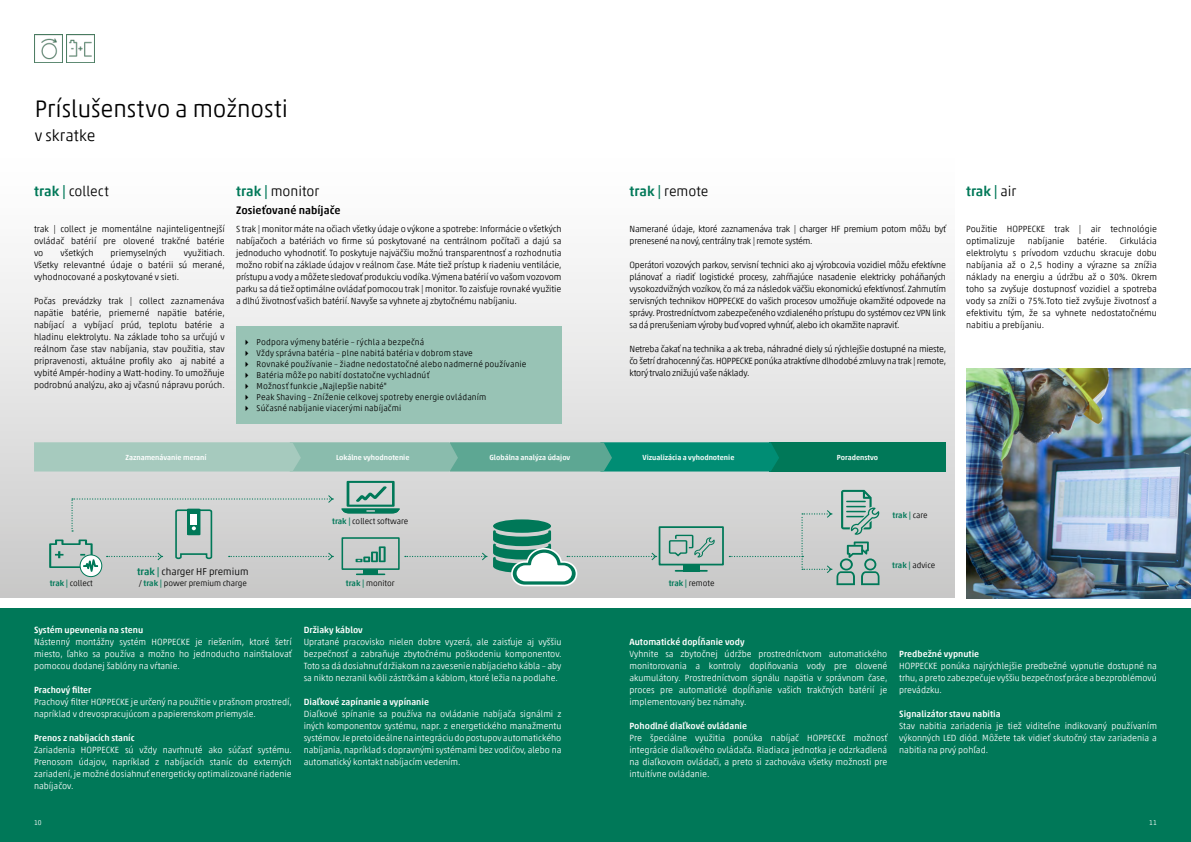
<style>
.page{position:relative;width:1191px;height:842px;background:#fff}
.page>*{position:absolute;margin:0;border:0;box-sizing:border-box;transform-origin:0 0}
._02_subhead_black{font:300 24px "Akko Pro";letter-spacing:-.005em;color:#000}
._02_subhead_black-2{font:300 16px "Akko Pro";letter-spacing:.005em;color:#000}
._08_halber_ZAB_6pt{font:300 14px "Akko Pro";color:#000}
._07_Zwischenhead_med{font:300 14px "Akko Pro";color:#000}
._05_fliess_medium{font:500 14px "Akko Pro";color:#007858}
._08_halber_ZAB_6pt-2{font:500 11px "Akko Pro";letter-spacing:.005em;color:#000}
.t1{font:300 10px "Akko Pro";color:#000}
._01_fliess{font:300 9px/12px "Akko Pro";color:#fff;text-align:justify}
._01_fliess-2{font:300 9px/12px "Akko Pro";color:#000;text-align:justify}
._08_halber_ZAB_6pt-3{font:300 9px/12px "Akko Pro";letter-spacing:-.01em;color:#000;text-align:justify}
._05_fliess_medium-2{font:500 9px "Akko Pro";color:#fff}
._01_fliess-3{font:300 9px/12px "Akko Pro";letter-spacing:-.025em;color:#000}
._01_fliess-4{font:500 9px "Akko Pro";color:#fff}
.t2{font:300 8.5px "Akko Pro";letter-spacing:.015em;color:#000}
.t3{font:300 8.2px "Akko Pro";color:#000}
.t4{font:500 8.2px "Akko Pro";color:#007858}
.t5{font:500 7.4px "Akko Pro";color:#fff}
.t6{font:300 7px "Akko Pro";color:#fff}
.s1{font-weight:500;color:#007858}
.s2{font-weight:300;color:#000}
</style>
<div class="page">
<div style="left:0;top:608px;width:1191px;height:234px;background:#007858"></div>
<div style="left:0;top:0;width:954px;height:597px;background:linear-gradient(to bottom,#fff,#cfcece)"></div>
<img style="left:34px;top:34px;width:28px;height:28px">
<img style="left:66px;top:34px;width:29px;height:28px">
<div style="left:769px;top:442px;width:177px;height:29px;background:#007858"></div>
<svg style="left:34px;top:442px;width:745px;height:29px;background:#6cb2a1"></svg>
<svg style="left:341px;top:481px;width:59px;height:32px;background:#89b4a8"></svg>
<svg style="left:341px;top:536px;width:146px;height:40px;background:#b8c4c1"></svg>
<svg style="left:80px;top:555px;width:22px;height:22px"></svg>
<div style="left:80px;top:554px;width:22px;height:23px;border:1px solid #007858;border-radius:50%"></div>
<svg style="left:49px;top:494px;width:284px;height:77px;background:#c6cdcb"></svg>
<div style="left:236px;top:326px;width:325px;height:98px;background:#98c3b5"></div>
<svg style="left:493px;top:490px;width:386px;height:97px;background:#bcc8c5"></svg>
<img style="left:966px;top:369px;width:225px;height:229px">
<p class="_02_subhead_black" style="left:35px;top:94px;width:255px">Príslušenstvo a možnosti</p>
<p class="_02_subhead_black-2" style="left:35px;top:126px;width:62px">v skratke</p>
<p class="_08_halber_ZAB_6pt" style="left:34px;top:183px;width:76px"><span class="s1">trak |</span> collect</p>
<p class="_01_fliess-2" style="left:34px;top:223px;width:192px">trak | collect je momentálne najinteligentnejší ovládač batérií pre olovené trakčné batérie vo</p>
<p class="_01_fliess-2" style="left:61px;top:247px;width:34px">všetkých</p>
<p class="_01_fliess-2" style="left:111px;top:247px;width:57px">priemyselných</p>
<p class="_01_fliess-2" style="left:34px;top:247px;width:192px;text-indent:150px">využitiach.<br>Všetky relevantné údaje o batérii sú merané, vyhodnocované a poskytované v sieti.</p>
<p class="_01_fliess-2" style="left:34px;top:295px;width:192px">Počas prevádzky trak | collect zaznamenáva napätie batérie, priemerné napätie batérie, nabíjací a vybíjací prúd, teplotu batérie a hladinu elektrolytu. Na základe toho sa určujú v reálnom čase stav nabíjania, stav použitia, stav pripravenosti, aktuálne profily ako aj nabité a vybité Ampér-hodiny a Watt-hodiny. To umožňuje podrobnú analýzu, ako aj včasnú nápravu porúch.</p>
<p class="_08_halber_ZAB_6pt" style="left:236px;top:183px;width:85px"><span class="s1">trak |</span> monitor</p>
<p class="_08_halber_ZAB_6pt-2" style="left:236px;top:203px;width:106px">Zosieťované nabíjače</p>
<p class="_08_halber_ZAB_6pt-3" style="left:236px;top:223px;width:327px">S trak | monitor máte na očiach všetky údaje o výkone a spotrebe: Informácie o všetkých nabíjačoch a batériách vo firme sú poskytované na centrálnom počítači a dajú sa jednoducho vyhodnotiť. To poskytuje najväčšiu možnú transparentnosť a rozhodnutia možno robiť na základe údajov v reálnom čase. Máte tiež prístup k riadeniu ventilácie, prístupu a vody a môžete sledovať produkciu vodíka. Výmena batérií vo vašom vozovom parku sa dá tiež optimálne ovládať pomocou trak | monitor. To zaisťuje rovnaké využitie a dlhú životnosť vašich batérií. Navyše sa vyhnete aj zbytočnému nabíjaniu.</p>
<p class="t2" style="left:257px;top:337px;width:169px">Podpora výmeny batérie – rýchla a bezpečná</p>
<p class="t2" style="left:257px;top:348px;width:218px">Vždy správna batéria – plne nabitá batéria v dobrom stave</p>
<p class="t2" style="left:257px;top:359px;width:271px">Rovnaké používanie – žiadne nedostatočné alebo nadmerné používanie</p>
<p class="t2" style="left:257px;top:370px;width:174px">Batéria môže po nabití dostatočne vychladnúť</p>
<p class="t2" style="left:257px;top:381px;width:132px">Možnosť funkcie „Najlepšie nabité"</p>
<p class="t2" style="left:257px;top:392px;width:231px">Peak Shaving – Zníženie celkovej spotreby energie ovládaním</p>
<p class="t2" style="left:257px;top:403px;width:146px">Súčasné nabíjanie viacerými nabíjačmi</p>
<p class="_07_Zwischenhead_med" style="left:629px;top:183px;width:80px"><span class="s1">trak |</span> remote</p>
<p class="_01_fliess-3" style="left:629px;top:223px;width:318px">Namerané údaje, ktoré zaznamenáva trak | charger HF premium potom môžu byť prenesené na nový, centrálny trak | remote systém.</p>
<p class="_01_fliess-2" style="left:629px;top:259px;width:318px">Operátori vozových parkov, servisní technici ako aj výrobcovia vozidiel môžu efektívne plánovať a riadiť logistické procesy, zahŕňajúce nasadenie elektricky poháňaných vysokozdvižných vozíkov, čo má za následok väčšiu ekonomickú efektívnosť. Zahrnutím servisných technikov HOPPECKE do vašich procesov umožňuje okamžité odpovede na správy. Prostredníctvom zabezpečeného vzdialeného prístupu do systémov cez VPN link sa dá prerušeniam výroby buď vopred vyhnúť, alebo ich okamžite napraviť.</p>
<p class="_01_fliess-2" style="left:629px;top:343px;width:318px">Netreba čakať na technika a ak treba, náhradné diely sú rýchlejšie dostupné na mieste, čo šetrí drahocenný čas. HOPPECKE ponúka atraktívne dlhodobé zmluvy na trak | remote, ktorý trvalo znižujú vaše náklady.</p>
<p class="t5" style="left:125px;top:453px;width:83px">Zaznamenávanie meraní</p>
<p class="t5" style="left:336px;top:453px;width:75px">Lokálne vyhodnotenie</p>
<p class="t5" style="left:489px;top:453px;width:82px">Globálna analýza údajov</p>
<p class="t5" style="left:642px;top:453px;width:93px">Vizualizácia a vyhodnotenie</p>
<p class="t5" style="left:837px;top:452px;width:43px">Poradenstvo</p>
<p class="_05_fliess_medium" style="left:966px;top:183px;width:52px">trak | <span class="s2">air</span></p>
<p class="_01_fliess-2" style="left:966px;top:223px;width:192px">Použitie HOPPECKE trak | air technológie optimalizuje</p>
<p class="_01_fliess-2" style="left:966px;top:235px;width:192px;text-indent:153px">Cirkulácia elektrolytu s prívodom vzduchu skracuje dobu nabíjania až o 2,5 hodiny a výrazne sa znížia náklady na energiu a údržbu až o 30%. Okrem toho sa zvyšuje dostupnosť vozidiel a spotreba vody sa zníži o 75%.Toto tiež zvyšuje životnosť a efektivitu tým, že sa vyhnete nedostatočnému nabitiu a prebíjaniu.</p>
<p class="_01_fliess-2" style="left:1027px;top:235px;width:38px">nabíjanie</p>
<p class="_01_fliess-2" style="left:1077px;top:235px;width:32px">batérie.</p>
<p class="t3" style="left:50px;top:578px;width:45px"><span class="s1">trak |</span> collect</p>
<p class="t1" style="left:137px;top:566px;width:113px"><span class="s1">trak |</span> charger HF premium</p>
<p class="t3" style="left:139px;top:578px;width:110px">/ <span class="s1">trak |</span> power premium charge</p>
<p class="t3" style="left:332px;top:517px;width:78px"><span class="s1">trak |</span> collect software</p>
<p class="t3" style="left:346px;top:578px;width:50px"><span class="s1">trak |</span> monitor</p>
<p class="t3" style="left:668px;top:578px;width:47px"><span class="s1">trak |</span> remote</p>
<p class="t4" style="left:892px;top:510px;width:37px">trak | <span class="s2">care</span></p>
<p class="t3" style="left:892px;top:560px;width:44px"><span class="s1">trak |</span> advice</p>
<p class="_05_fliess_medium-2" style="left:34px;top:624px;width:111px">Systém upevnenia na stenu</p>
<p class="_01_fliess" style="left:34px;top:635px;width:259px">Nástenný montážny systém HOPPECKE je riešením, ktoré šetrí miesto, ľahko sa používa a možno ho jednoducho nainštalovať pomocou dodanej šablóny na vŕtanie.</p>
<p class="_01_fliess-4" style="left:34px;top:684px;width:59px">Prachový filter</p>
<p class="_01_fliess" style="left:34px;top:695px;width:259px">Prachový filter HOPPECKE je určený na použitie v prašnom prostredí, napríklad v drevospracujúcom a papierenskom priemysle.</p>
<p class="_05_fliess_medium-2" style="left:34px;top:732px;width:102px">Prenos z nabíjacích staníc</p>
<p class="_01_fliess" style="left:34px;top:743px;width:259px">Zariadenia HOPPECKE sú vždy navrhnuté ako súčasť systému.<br>Prenosom údajov, napríklad z nabíjacích staníc do externých zariadení, je možné dosiahnuť energeticky optimalizované riadenie nabíjačov.</p>
<p class="_05_fliess_medium-2" style="left:304px;top:624px;width:61px">Držiaky káblov</p>
<p class="_01_fliess" style="left:304px;top:635px;width:259px">Upratané pracovisko nielen dobre vyzerá, ale zaisťuje aj vyššiu bezpečnosť a zabraňuje zbytočnému poškodeniu komponentov.<br>Toto sa dá dosiahnuť držiakom na zavesenie nabíjacieho kábla – aby sa nikto nezranil kvôli zástrčkám a káblom, ktoré ležia na podlahe.</p>
<p class="_05_fliess_medium-2" style="left:304px;top:696px;width:127px">Diaľkové zapínanie a vypínanie</p>
<p class="_01_fliess" style="left:304px;top:707px;width:259px">Diaľkové spínanie sa používa na ovládanie nabíjača signálmi z iných komponentov systému, napr. z energetického manažmentu systémov. Je preto ideálne na integráciu do postupov automatického nabíjania, napríklad s dopravnými systémami bez vodičov, alebo na automatický kontakt nabíjacím vedením.</p>
<p class="_05_fliess_medium-2" style="left:629px;top:636px;width:117px">Automatické dopĺňanie vody</p>
<p class="_01_fliess" style="left:629px;top:647px;width:259px">Vyhnite sa zbytočnej údržbe prostredníctvom automatického monitorovania a kontroly doplňovania vody pre olovené akumulátory. Prostredníctvom signálu napätia v správnom čase, proces pre automatické dopĺňanie vašich trakčných batérií je implementovaný bez námahy.</p>
<p class="_05_fliess_medium-2" style="left:629px;top:720px;width:119px">Pohodlné diaľkové ovládanie</p>
<p class="_01_fliess" style="left:629px;top:731px;width:259px">Pre špeciálne využitia ponúka nabíjač HOPPECKE možnosť integrácie diaľkového ovládača. Riadiaca jednotka je odzrkadlená na diaľkovom ovládači, a preto si zachováva všetky možnosti pre intuitívne ovládanie.</p>
<p class="_05_fliess_medium-2" style="left:899px;top:648px;width:82px">Predbežné vypnutie</p>
<p class="_01_fliess" style="left:899px;top:659px;width:259px">HOPPECKE ponúka najrýchlejšie predbežné vypnutie dostupné na trhu, a preto zabezpečuje vyššiu bezpečnosť práce a bezproblémovú prevádzku.</p>
<p class="_05_fliess_medium-2" style="left:899px;top:708px;width:103px">Signalizátor stavu nabitia</p>
<p class="_01_fliess" style="left:899px;top:719px;width:259px">Stav nabitia zariadenia je tiež viditeľne indikovaný používaním výkonných LED diód. Môžete tak vidieť skutočný stav zariadenia a nabitia na prvý pohľad.</p>
<p class="t6" style="left:34px;top:818px;width:9px">10</p>
<p class="t6" style="left:1149px;top:818px;width:9px">11</p>
</div>
